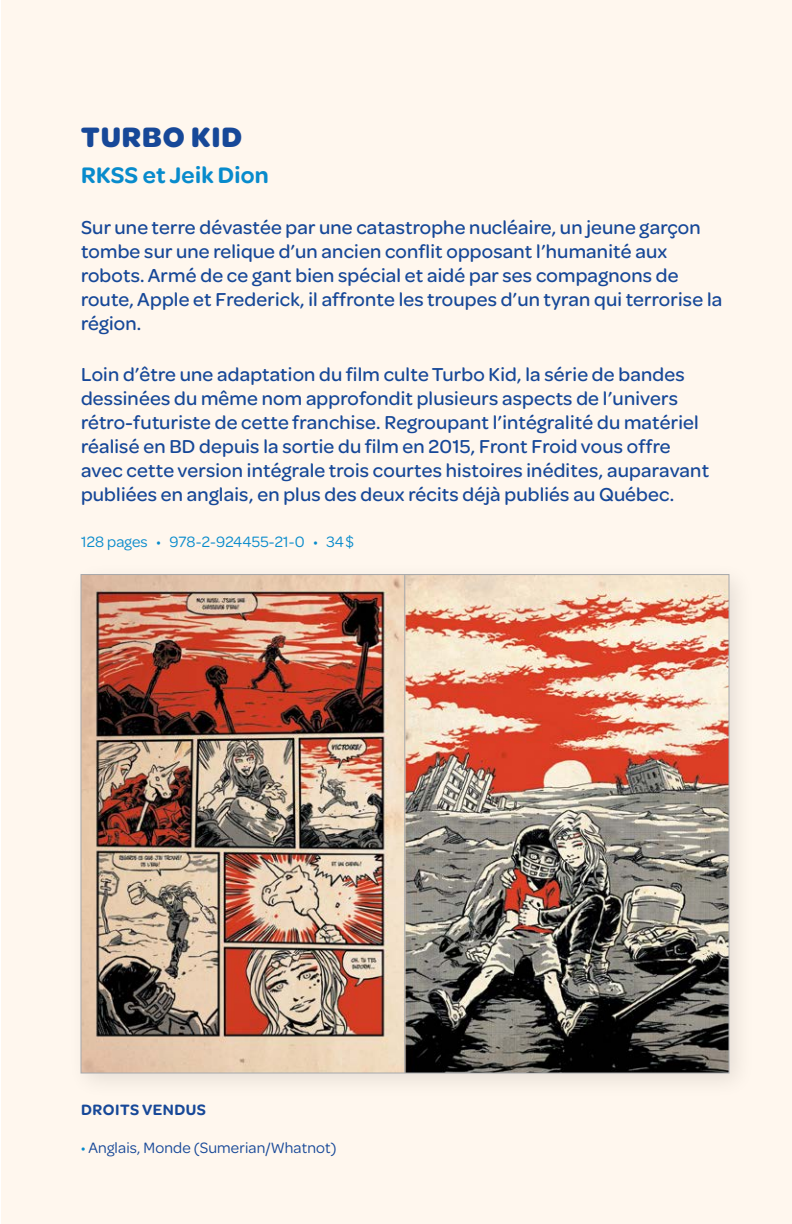
<style>
.page{position:relative;width:792px;height:1224px;background:#fff7ee}
.page>*{position:absolute;margin:0;border:0;box-sizing:border-box;transform-origin:0 0}
.t1{font:700 30px "Omnes";letter-spacing:.03em;color:#174898}
.t2{font:600 24px "Omnes";letter-spacing:.01em;color:#088bcc}
.t3{font:500 20px/24px "Omnes";letter-spacing:.01em;color:#174898}
.t4{font:16px "Omnes";letter-spacing:.01em;color:#174898}
.t5{font:16px "Omnes";letter-spacing:.01em;color:#088bcc}
.t6{font:600 16px "Omnes";letter-spacing:.03em;color:#174898}
.s1{color:#088bcc}
</style>
<div class="page">
<div style="left:67px;top:560px;width:689px;height:540px;background:#000;opacity:.1"></div>
<img style="left:83px;top:576px;width:644px;height:495px">
<hr style="left:404px;top:575px;width:1px;height:498px;background:#a7a9ac">
<h1 class="t1" style="left:81px;top:116px;width:162px">TURBO KID</h1>
<p class="t2" style="left:81px;top:159px;width:189px">RKSS et Jeik Dion</p>
<p class="t3" style="left:81px;top:214px;width:643px">Sur une terre dévastée par une catastrophe nucléaire, un jeune garçon tombe sur une relique d’un ancien conflit opposant l’humanité aux robots. Armé de ce gant bien spécial et aidé par ses compagnons de route, Apple et Frederick, il affronte les troupes d’un tyran qui terrorise la région.</p>
<p class="t3" style="left:81px;top:361px;width:630px">Loin d’être une adaptation du film culte Turbo Kid, la série de bandes dessinées du même nom approfondit plusieurs aspects de l’univers rétro-futuriste de cette franchise. Regroupant l’intégralité du matériel réalisé en BD depuis la sortie du film en 2015, Front Froid vous offre avec cette version intégrale trois courtes histoires inédites, auparavant publiées en anglais, en plus des deux récits déjà publiés au Québec.</p>
<p class="t5" style="left:81px;top:531px;width:275px">128 pages • 978-2-924455-21-0 • 34 $</p>
<p class="t6" style="left:81px;top:1099px;width:126px">DROITS VENDUS</p>
<p class="t4" style="left:81px;top:1137px;width:257px"><span class="s1">•</span> Anglais, Monde (Sumerian/Whatnot)</p>
</div>
